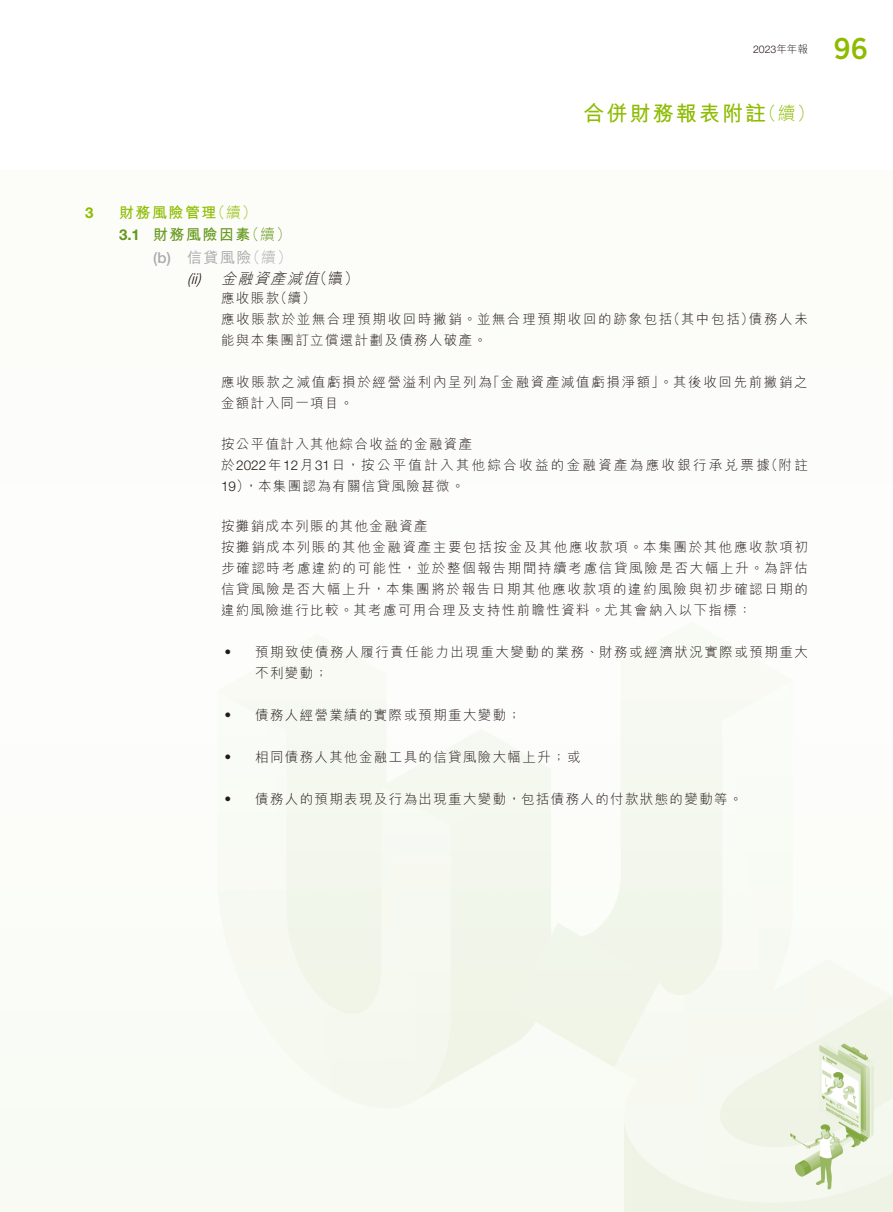
<style>
.page{position:relative;width:893px;height:1212px;background:#fff}
.page>*{position:absolute;margin:0;border:0;box-sizing:border-box;transform-origin:0 0}
.t1{font:500 30px "Gotham Narrow";color:#8dbb00}
.t2{font:700 21px "M Hei HK";letter-spacing:.1em;color:#8dbb00}
.t3{font:300 18px "M Hei HK";color:#8dbb00}
.t4{font:700 15px "M Hei HK";letter-spacing:.1em;color:#8dbb00}
.t5{font:700 15px "M Hei HK";letter-spacing:.1em;color:#64971a}
.t6{font:italic 300 15px "M Hei HK";color:#231916}
.t7{font:500 15px "M Hei HK";color:#ababac}
.t8{font:italic 300 15px "Helvetica Neue LT Std";color:#231916}
.t9{font:300 15px "M Hei HK";color:#8dbb00}
.t10{font:300 15px "M Hei HK";color:#64971a}
.t11{font:700 15px "Helvetica Neue LT Std";color:#64971a}
.t12{font:300 15px "M Hei HK";color:#ababac}
.t13{font:500 15px "Helvetica Neue LT Std";color:#ababac}
.t14{font:300 15px "M Hei HK";color:#231916}
.t15{font:700 15px "Helvetica Neue LT Std";color:#8dbb00}
.t16{font:300 13.5px/21px "M Hei HK";letter-spacing:.115em;color:#231916}
.t17{font:300 13.5px "M Hei HK";letter-spacing:.17em;color:#231916}
.t18{font:300 13.5px "Helvetica Neue LT Std";color:#231916}
.t19{font:300 10.5px "Helvetica Neue LT Std";color:#231916}
.s1{font-family:"M Hei HK"}
.s2{font-family:"Helvetica Neue LT Std"}
</style>
<div class="page">
<img style="left:0;top:978px;width:893px;height:234px">
<div style="left:0;top:170px;width:893px;height:808px;background:#fcfdf9"></div>
<p class="t19" style="left:753px;top:43px;width:56px">2023<span class="s1">年年報</span></p>
<h2 class="t2" style="left:583px;top:98px;width:184px">合併財務報表附註</h2>
<h3 class="t3" style="left:759px;top:104px;width:57px">（續(</h3>
<h1 class="t1" style="left:833px;top:29px;width:36px">96</h1>
<p class="t15" style="left:85px;top:203px;width:10px">3</p>
<p class="t9" style="left:210px;top:204px;width:48px">（續(</p>
<p class="t4" style="left:119px;top:201px;width:99px">財務風險管理</p>
<p class="t11" style="left:119px;top:225px;width:22px">3.1</p>
<p class="t10" style="left:244px;top:227px;width:48px">（續(</p>
<p class="t5" style="left:153px;top:224px;width:99px">財務風險因素</p>
<p class="t13" style="left:153px;top:248px;width:19px">b( )</p>
<p class="t7" style="left:187px;top:246px;width:66px">信貸風險</p>
<p class="t12" style="left:246px;top:249px;width:48px">（續(</p>
<p class="t8" style="left:187px;top:269px;width:16px">i i(</p>
<p class="t8" style="left:197px;top:269px;width:5px">)</p>
<p class="t14" style="left:313px;top:270px;width:48px">（續(</p>
<p class="t6" style="left:221px;top:270px;width:103px">金融資產減值</p>
<p class="t16" style="left:274px;top:287px;width:43px">（續(</p>
<p class="t16" style="left:221px;top:287px;width:60px">應收賬款</p>
<p class="t16" style="left:667px;top:308px;width:89px">（其中包括）</p>
<p class="t16" style="left:221px;top:308px;width:453px">應收賬款於並無合理預期收回時撇銷。並無合理預期收回的跡象包括能與本集團訂立償還計劃及債務人破產。</p>
<p class="t16" style="left:486px;top:371px;width:323px">「金融資產減值虧損淨額」。其後收回先前撇銷之</p>
<p class="t16" style="left:749px;top:308px;width:60px">債務人未</p>
<p class="t16" style="left:221px;top:371px;width:272px">應收賬款之減值虧損於經營溢利內呈列為金額計入同一項目。</p>
<p class="t16" style="left:221px;top:433px;width:253px">按公平值計入其他綜合收益的金融資產</p>
<p class="t17" style="left:221px;top:458px;width:588px">於<span class="s2">2022</span>年<span class="s2">12</span>月<span class="s2">31</span>日，按公平值計入其他綜合收益的金融資產為應收銀行承兌票 （據 附註</p>
<p class="t16" style="left:244px;top:475px;width:222px">，本集團認為有關信貸風險甚微。</p>
<p class="t18" style="left:221px;top:477px;width:30px">19<span class="s1">）</span></p>
<p class="t16" style="left:221px;top:515px;width:588px">按攤銷成本列賬的其他金融資產<br>按攤銷成本列賬的其他金融資產主要包括按金及其他應收款項。本集團於其他應收款項初步確認時考慮違約的可能性，並於整個報告期間持續考慮信貸風險是否大幅上升。為評估信貸風險是否大幅上升，本集團將於報告日期其他應收款項的違約風險與初步確認日期的違約風險進行比較。其考慮可用合理及支持性前瞻性資料。尤其會納入以下指標：</p>
<p class="t16" style="left:255px;top:641px;width:554px">預期致使債務人履行責任能力出現重大變動的業務、財務或經濟狀況實際或預期重大</p>
<p class="t16" style="left:221px;top:641px;width:15px">‧</p>
<p class="t16" style="left:221px;top:704px;width:15px">‧</p>
<p class="t16" style="left:221px;top:746px;width:15px">‧</p>
<p class="t16" style="left:221px;top:788px;width:15px">‧</p>
<p class="t16" style="left:255px;top:662px;width:74px">不利變動;</p>
<p class="t16" style="left:255px;top:704px;width:267px">債務人經營業績的實際或預期重大變動;</p>
<p class="t16" style="left:255px;top:746px;width:327px">相同債務人其他金融工具的信貸風險大幅上升；或</p>
<p class="t16" style="left:255px;top:788px;width:489px">債務人的預期表現及行為出現重大變動，包括債務人的付款狀態的變動等。</p>
</div>
